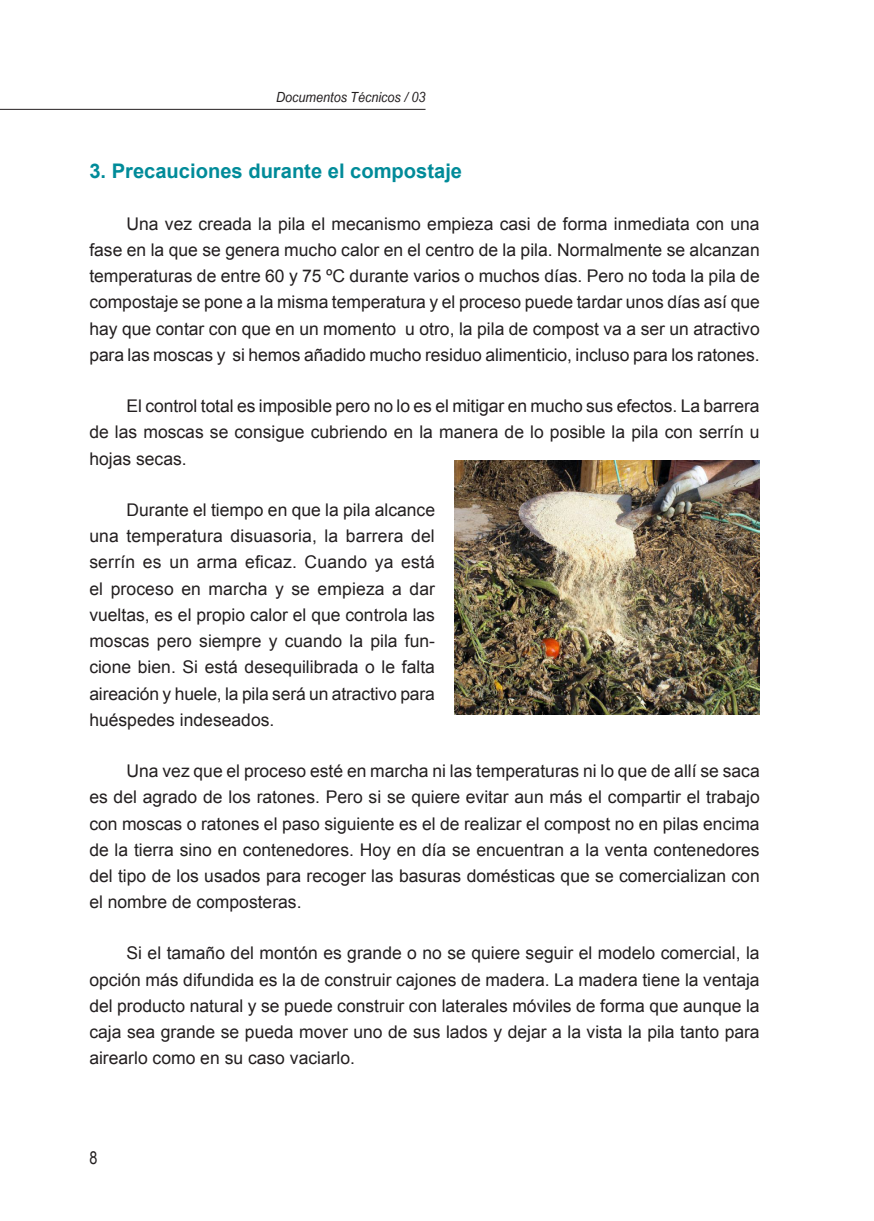
<style>
.page{position:relative;width:874px;height:1221px;background:#fff}
.page>*{position:absolute;margin:0;border:0;box-sizing:border-box;transform-origin:0 0}
.t1{font:700 20.12px "Arial";color:#008b99}
.t2{font:17.5px/26.2px "Arial";color:#231f20;text-align:justify}
.t3{font:17.5px "Arial Narrow";color:#231f20}
.t4{font:italic 14px "Arial Narrow";color:#231f20;scale:1.1 1}
</style>
<div class="page">
<hr style="left:0;top:109px;width:425px;height:1px;background:#231f20">
<img style="left:454px;top:460px;width:305px;height:254px">
<p class="t4" style="left:276px;top:87px;width:137px">Documentos Técnicos / 03</p>
<p class="t1" style="left:89px;top:158px;width:374px">3. Precauciones durante el compostaje</p>
<p class="t2" style="left:89px;top:210px;width:671px;text-indent:37px">Una vez creada la pila el mecanismo empieza casi de forma inmediata con una fase en la que se genera mucho calor en el centro de la pila. Normalmente se alcanzan temperaturas de entre 60 y 75 ºC durante varios o muchos días. Pero no toda la pila de compostaje se pone a la misma temperatura y el proceso puede tardar unos días así que hay que contar con que en un momento u otro, la pila de compost va a ser un atractivo para las moscas y si hemos añadido mucho residuo alimenticio, incluso para los ratones.</p>
<p class="t2" style="left:89px;top:393px;width:671px;text-indent:37px">El control total es imposible pero no lo es el mitigar en mucho sus efectos. La barrera de las moscas se consigue cubriendo en la manera de lo posible la pila con serrín u hojas secas.</p>
<p class="t2" style="left:89px;top:496px;width:347px;text-indent:37px">Durante el tiempo en que la pila alcance una temperatura disuasoria, la barrera del serrín es un arma eficaz. Cuando ya está el proceso en marcha y se empieza a dar vueltas, es el propio calor el que controla las moscas pero siempre y cuando la pila fun&shy;cione bien. Si está desequilibrada o le falta aireación y huele, la pila será un atractivo para huéspedes indeseados.</p>
<p class="t2" style="left:89px;top:757px;width:671px;text-indent:37px">Una vez que el proceso esté en marcha ni las temperaturas ni lo que de allí se saca es del agrado de los ratones. Pero si se quiere evitar aun más el compartir el trabajo con moscas o ratones el paso siguiente es el de realizar el compost no en pilas encima de la tierra sino en contenedores. Hoy en día se encuentran a la venta contenedores del tipo de los usados para recoger las basuras domésticas que se comercializan con el nombre de composteras.</p>
<p class="t2" style="left:89px;top:940px;width:671px;text-indent:37px">Si el tamaño del montón es grande o no se quiere seguir el modelo comercial, la opción más difundida es la de construir cajones de madera. La madera tiene la ventaja del producto natural y se puede construir con laterales móviles de forma que aunque la caja sea grande se pueda mover uno de sus lados y dejar a la vista la pila tanto para airearlo como en su caso vaciarlo.</p>
<p class="t3" style="left:89px;top:1145px;width:9px">8</p>
</div>
